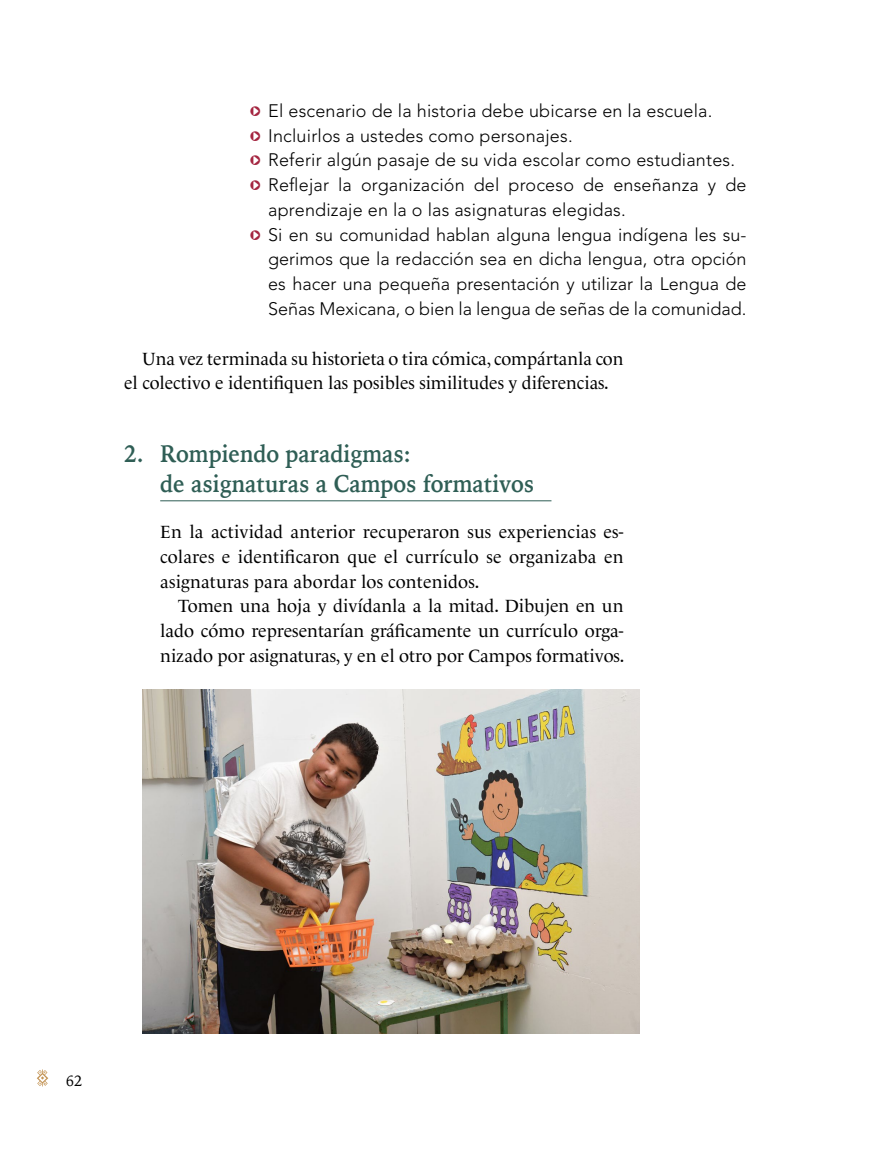
<style>
.page{position:relative;width:872px;height:1149px;background:#fff}
.page>*{position:absolute;margin:0;border:0;box-sizing:border-box;transform-origin:0 0}
.t1{font:700 24px/30px "Iowan Old Style";color:#2f5e55;scale:.9 1}
.t2{font:300 18px "Avenir LT Std";letter-spacing:.01em;color:#000}
.t3{font:18px/24.8px "Le Monde Livre";color:#000;text-align:justify}
.t4{font:15px "Iowan Old Style";color:#000}
.s1{font-family:"KG Arrows";font-weight:400;color:#a42540}
</style>
<div class="page">
<svg style="left:37px;top:1069px;width:11px;height:17px"></svg>
<hr style="left:160px;top:500px;width:391px;height:1px;background:#2f5e55">
<img style="left:142px;top:689px;width:497px;height:344px">
<p class="t2" style="left:250px;top:100px;width:464px"><span class="s1">y</span> El escenario de la historia debe ubicarse en la escuela.</p>
<p class="t2" style="left:250px;top:125px;width:324px"><span class="s1">y</span> Incluirlos a ustedes como personajes.</p>
<p class="t2" style="left:250px;top:149px;width:486px"><span class="s1">y</span> Referir algún pasaje de su vida escolar como estudiantes.</p>
<p class="t2" style="left:250px;top:174px;width:498px"><span class="s1">y</span> Reflejar la organización del proceso de enseñanza y de</p>
<p class="t2" style="left:268px;top:199px;width:359px">aprendizaje en la o las asignaturas elegidas.</p>
<p class="t2" style="left:250px;top:224px;width:498px"><span class="s1">y</span> Si en su comunidad hablan alguna lengua indígena les su-</p>
<p class="t2" style="left:268px;top:248px;width:480px">gerimos que la redacción sea en dicha lengua, otra opción</p>
<p class="t2" style="left:268px;top:273px;width:480px">es hacer una pequeña presentación y utilizar la Lengua de</p>
<p class="t2" style="left:268px;top:298px;width:480px">Señas Mexicana, o bien la lengua de señas de la comunidad.</p>
<p class="t3" style="left:124px;top:346px;width:501px;text-indent:18px">Una vez terminada su historieta o tira cómica, compártanla con el colectivo e identifiquen las posibles similitudes y diferencias.</p>
<h1 class="t1" style="left:160px;top:437px;width:417px;text-indent:-36px">2. Rompiendo paradigmas:<br>de asignaturas a Campos formativos</h1>
<p class="t3" style="left:160px;top:519px;width:465px">En la actividad anterior recuperaron sus experiencias es&shy;colares e identificaron que el currículo se organizaba en asignaturas para abordar los contenidos.</p>
<p class="t3" style="left:160px;top:593px;width:465px;text-indent:18px">Tomen una hoja y divídanla a la mitad. Dibujen en un lado cómo representarían gráficamente un currículo orga&shy;nizado por asignaturas, y en el otro por Campos formativos.</p>
<p class="t4" style="left:66px;top:1066px;width:18px">62</p>
</div>
